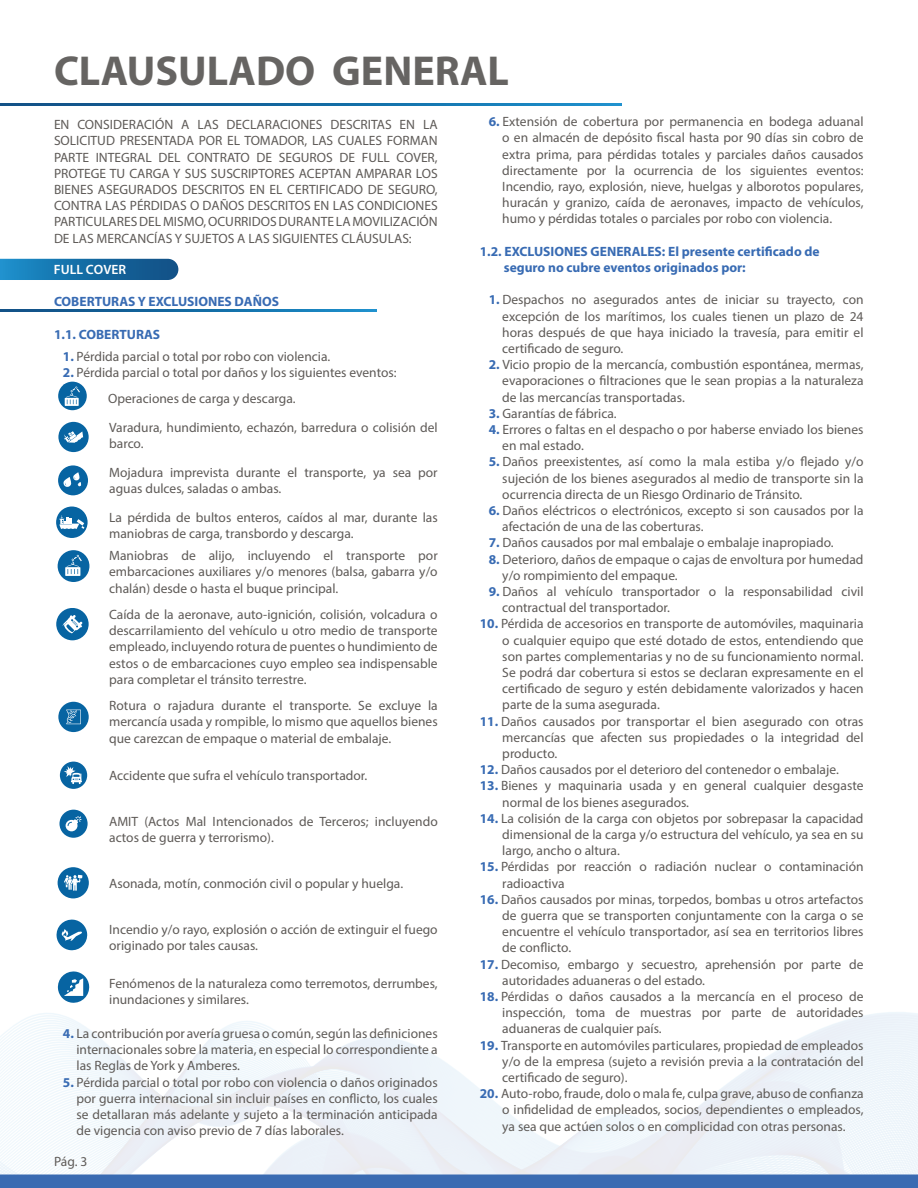
<style>
.page{position:relative;width:918px;height:1188px;background:#fff}
.page>*{position:absolute;margin:0;border:0;box-sizing:border-box;transform-origin:0 0}
.t1{font:700 42px "Myriad Pro";color:#666462}
.t2{font:13.5px/16.2px "Myriad Pro";color:#5e5a57;text-align:justify}
.t3{font:700 13.5px/16.2px "Myriad Pro";color:#386bb3}
.t4{font:600 13.5px "Myriad Pro";color:#fff}
.s1{font-weight:700;color:#386bb3}
</style>
<div class="page">
<svg style="left:0;top:1013px;width:279px;height:33px"></svg>
<svg style="left:270px;top:1033px;width:146px;height:13px"></svg>
<svg style="left:791px;top:1040px;width:127px;height:3px"></svg>
<svg style="left:0;top:1046px;width:918px;height:142px"></svg>
<svg style="left:0;top:259px;width:178px;height:21px;background:#186ea6"></svg>
<svg style="left:0;top:103px;width:621px;height:2px"></svg>
<div style="left:58px;top:422px;width:31px;height:30px;background:#0764a2;border-radius:50%"></div>
<svg style="left:64px;top:431px;width:19px;height:12px"></svg>
<svg style="left:57px;top:920px;width:30px;height:30px"></svg>
<svg style="left:58px;top:971px;width:31px;height:32px"></svg>
<div style="left:58px;top:465px;width:30px;height:30px;background:#0764a2;border-radius:50%"></div>
<svg style="left:63px;top:472px;width:18px;height:15px"></svg>
<div style="left:56px;top:507px;width:32px;height:31px;background:#0764a2;border-radius:50%"></div>
<svg style="left:59px;top:515px;width:25px;height:14px"></svg>
<div style="left:58px;top:550px;width:31px;height:32px;background:#0764a2;border-radius:50%"></div>
<svg style="left:65px;top:555px;width:17px;height:21px"></svg>
<svg style="left:56px;top:609px;width:33px;height:31px"></svg>
<div style="left:58px;top:702px;width:31px;height:30px;background:#0764a2;border-radius:50%"></div>
<svg style="left:66px;top:710px;width:15px;height:14px"></svg>
<div style="left:60px;top:762px;width:27px;height:27px;background:#0764a2;border-radius:50%"></div>
<svg style="left:64px;top:766px;width:18px;height:18px"></svg>
<div style="left:59px;top:810px;width:29px;height:28px;background:#0764a2;border-radius:50%"></div>
<svg style="left:66px;top:816px;width:15px;height:15px"></svg>
<div style="left:58px;top:867px;width:31px;height:31px;background:#0764a2;border-radius:50%"></div>
<svg style="left:64px;top:875px;width:18px;height:16px"></svg>
<svg style="left:0;top:310px;width:376px;height:2px"></svg>
<div style="left:58px;top:382px;width:29px;height:28px;background:#0764a2;border-radius:50%"></div>
<svg style="left:65px;top:387px;width:15px;height:19px"></svg>
<h1 class="t1" style="left:54px;top:44px;width:457px">CLAUSULADO GENERAL</h1>
<p class="t2" style="left:54px;top:116px;width:385px">EN CONSIDERACIÓN A LAS DECLARACIONES DESCRITAS EN LA SOLICITUD PRESENTADA POR EL TOMADOR, LAS CUALES FORMAN PARTE INTEGRAL DEL CONTRATO DE SEGUROS DE FULL COVER, PROTEGE TU CARGA Y SUS SUSCRIPTORES ACEPTAN AMPARAR LOS BIENES ASEGURADOS DESCRITOS EN EL CERTIFICADO DE SEGURO, CONTRA LAS PÉRDIDAS O DAÑOS DESCRITOS EN LAS CONDICIONES PARTICULARES DEL MISMO, OCURRIDOS DURANTE LA MOVILIZACIÓN DE LAS MERCANCÍAS Y SUJETOS A LAS SIGUIENTES CLÁUSULAS:</p>
<p class="t2" style="left:502px;top:113px;width:363px;text-indent:-14px"><span class="s1">6.</span> Extensión de cobertura por permanencia en bodega aduanal o en almacén de depósito fiscal hasta por 90 días sin cobro de extra prima, para pérdidas totales y parciales daños causados directamente por la ocurrencia de los siguientes eventos:<br>Incendio, rayo, explosión, nieve, huelgas y alborotos populares, huracán y granizo, caída de aeronaves, impacto de vehículos, humo y pérdidas totales o parciales por robo con violencia.</p>
<p class="t3" style="left:504px;top:243px;width:317px;text-indent:-24px">1.2. EXCLUSIONES GENERALES: El presente certificado de seguro no cubre eventos originados por:</p>
<p class="t2" style="left:502px;top:292px;width:363px;text-indent:-14px"><span class="s1">1.</span> Despachos no asegurados antes de iniciar su trayecto, con excepción de los marítimos, los cuales tienen un plazo de 24 horas después de que haya iniciado la travesía, para emitir el certificado de seguro.</p>
<p class="t2" style="left:502px;top:356px;width:363px;text-indent:-14px"><span class="s1">2.</span> Vicio propio de la mercancía, combustión espontánea, mermas, evaporaciones o filtraciones que le sean propias a la naturaleza de las mercancías transportadas.</p>
<p class="t2" style="left:489px;top:405px;width:130px"><span class="s1">3.</span> Garantías de fábrica.</p>
<p class="t2" style="left:502px;top:421px;width:363px;text-indent:-14px"><span class="s1">4.</span> Errores o faltas en el despacho o por haberse enviado los bienes en mal estado.</p>
<p class="t2" style="left:502px;top:454px;width:363px;text-indent:-14px"><span class="s1">5.</span> Daños preexistentes, así como la mala estiba y/o flejado y/o sujeción de los bienes asegurados al medio de transporte sin la ocurrencia directa de un Riesgo Ordinario de Tránsito.</p>
<p class="t2" style="left:502px;top:502px;width:363px;text-indent:-14px"><span class="s1">6.</span> Daños eléctricos o electrónicos, excepto si son causados por la afectación de una de las coberturas.</p>
<p class="t2" style="left:489px;top:535px;width:346px"><span class="s1">7.</span> Daños causados por mal embalaje o embalaje inapropiado.</p>
<p class="t2" style="left:502px;top:551px;width:363px;text-indent:-14px"><span class="s1">8.</span> Deterioro, daños de empaque o cajas de envoltura por humedad y/o rompimiento del empaque.</p>
<p class="t2" style="left:502px;top:583px;width:363px;text-indent:-14px"><span class="s1">9.</span> Daños al vehículo transportador o la responsabilidad civil contractual del transportador.</p>
<p class="t2" style="left:502px;top:616px;width:363px;text-indent:-23px"><span class="s1">10.</span> Pérdida de accesorios en transporte de automóviles, maquinaria o cualquier equipo que esté dotado de estos, entendiendo que son partes complementarias y no de su funcionamiento normal.<br>Se podrá dar cobertura si estos se declaran expresamente en el certificado de seguro y estén debidamente valorizados y hacen parte de la suma asegurada.</p>
<p class="t2" style="left:502px;top:713px;width:363px;text-indent:-23px"><span class="s1">11.</span> Daños causados por transportar el bien asegurado con otras mercancías que afecten sus propiedades o la integridad del producto.</p>
<p class="t2" style="left:480px;top:761px;width:361px"><span class="s1">12.</span> Daños causados por el deterioro del contenedor o embalaje.</p>
<p class="t2" style="left:502px;top:778px;width:363px;text-indent:-23px"><span class="s1">13.</span> Bienes y maquinaria usada y en general cualquier desgaste normal de los bienes asegurados.</p>
<p class="t2" style="left:502px;top:810px;width:363px;text-indent:-23px"><span class="s1">14.</span> La colisión de la carga con objetos por sobrepasar la capacidad dimensional de la carga y/o estructura del vehículo, ya sea en su largo, ancho o altura.</p>
<p class="t2" style="left:502px;top:859px;width:363px;text-indent:-23px"><span class="s1">15.</span> Pérdidas por reacción o radiación nuclear o contaminación radioactiva</p>
<p class="t2" style="left:502px;top:891px;width:363px;text-indent:-23px"><span class="s1">16.</span> Daños causados por minas, torpedos, bombas u otros artefactos de guerra que se transporten conjuntamente con la carga o se encuentre el vehículo transportador, así sea en territorios libres de conflicto.</p>
<p class="t2" style="left:502px;top:956px;width:363px;text-indent:-23px"><span class="s1">17.</span> Decomiso, embargo y secuestro, aprehensión por parte de autoridades aduaneras o del estado.</p>
<p class="t2" style="left:502px;top:988px;width:363px;text-indent:-23px"><span class="s1">18.</span> Pérdidas o daños causados a la mercancía en el proceso de inspección, toma de muestras por parte de autoridades aduaneras de cualquier país.</p>
<p class="t2" style="left:502px;top:1037px;width:363px;text-indent:-23px"><span class="s1">19.</span> Transporte en automóviles particulares, propiedad de empleados y/o de la empresa (sujeto a revisión previa a la contratación del certificado de seguro).</p>
<p class="t2" style="left:502px;top:1085px;width:363px;text-indent:-23px"><span class="s1">20.</span> Auto-robo, fraude, dolo o mala fe, culpa grave, abuso de confianza o infidelidad de empleados, socios, dependientes o empleados, ya sea que actúen solos o en complicidad con otras personas.</p>
<p class="t4" style="left:54px;top:261px;width:74px">FULL COVER</p>
<p class="t3" style="left:54px;top:293px;width:226px">COBERTURAS Y EXCLUSIONES DAÑOS</p>
<p class="t3" style="left:54px;top:326px;width:108px">1.1. COBERTURAS</p>
<p class="t2" style="left:63px;top:348px;width:269px"><span class="s1">1.</span> Pérdida parcial o total por robo con violencia.</p>
<p class="t2" style="left:63px;top:364px;width:335px"><span class="s1">2.</span> Pérdida parcial o total por daños y los siguientes eventos:</p>
<p class="t2" style="left:108px;top:390px;width:189px">Operaciones de carga y descarga.</p>
<p class="t2" style="left:109px;top:419px;width:330px">Varadura, hundimiento, echazón, barredura o colisión del barco.</p>
<p class="t2" style="left:109px;top:464px;width:330px">Mojadura imprevista durante el transporte, ya sea por aguas dulces, saladas o ambas.</p>
<p class="t2" style="left:109px;top:509px;width:330px">La pérdida de bultos enteros, caídos al mar, durante las maniobras de carga, transbordo y descarga.</p>
<p class="t2" style="left:109px;top:547px;width:330px">Maniobras de alijo, incluyendo el transporte por embarcaciones auxiliares y/o menores (balsa, gabarra y/o chalán) desde o hasta el buque principal.</p>
<p class="t2" style="left:109px;top:606px;width:330px">Caída de la aeronave, auto-ignición, colisión, volcadura o descarrilamiento del vehículo u otro medio de transporte empleado, incluyendo rotura de puentes o hundimiento de estos o de embarcaciones cuyo empleo sea indispensable para completar el tránsito terrestre.</p>
<p class="t2" style="left:109px;top:697px;width:330px">Rotura o rajadura durante el transporte. Se excluye la mercancía usada y rompible, lo mismo que aquellos bienes que carezcan de empaque o material de embalaje.</p>
<p class="t2" style="left:109px;top:767px;width:260px">Accidente que sufra el vehículo transportador.</p>
<p class="t2" style="left:109px;top:813px;width:330px">AMIT (Actos Mal Intencionados de Terceros; incluyendo actos de guerra y terrorismo).</p>
<p class="t2" style="left:109px;top:875px;width:295px">Asonada, motín, conmoción civil o popular y huelga.</p>
<p class="t2" style="left:109px;top:921px;width:330px">Incendio y/o rayo, explosión o acción de extinguir el fuego originado por tales causas.</p>
<p class="t2" style="left:109px;top:975px;width:330px">Fenómenos de la naturaleza como terremotos, derrumbes, inundaciones y similares.</p>
<p class="t2" style="left:77px;top:1025px;width:363px;text-indent:-14px"><span class="s1">4.</span> La contribución por avería gruesa o común, según las definiciones internacionales sobre la materia, en especial lo correspondiente a las Reglas de York y Amberes.</p>
<p class="t2" style="left:77px;top:1074px;width:363px;text-indent:-14px"><span class="s1">5.</span> Pérdida parcial o total por robo con violencia o daños originados por guerra internacional sin incluir países en conflicto, los cuales se detallaran más adelante y sujeto a la terminación anticipada de vigencia con aviso previo de 7 días laborales.</p>
<p class="t2" style="left:54px;top:1153px;width:35px">Pág. 3</p>
</div>
